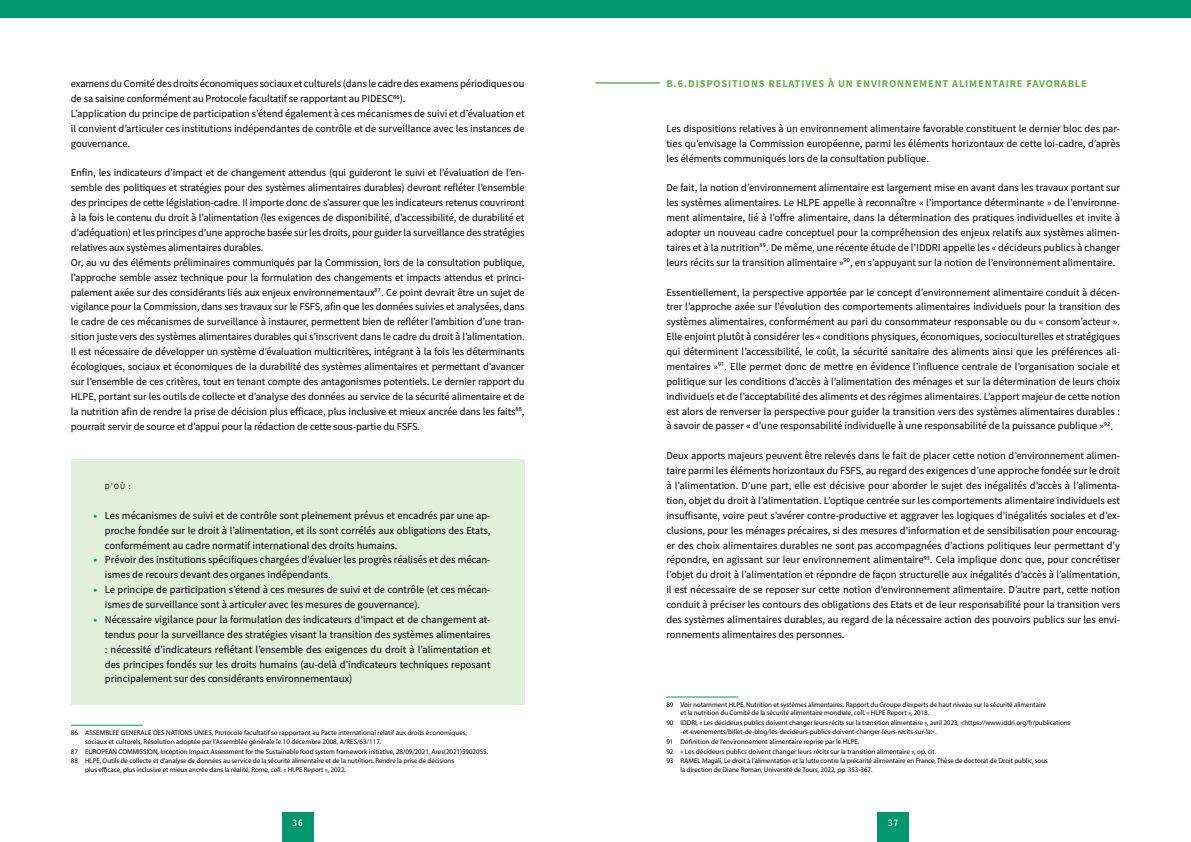
<style>
.page{position:relative;width:1191px;height:842px;background:#fff}
.page>*{position:absolute;margin:0;border:0;box-sizing:border-box;transform-origin:0 0}
.t1{font:10.5px/14.9px "Fiantext";letter-spacing:-.01em;color:#000;text-align:justify}
.t2{font:700 10.5px "Fiantext";letter-spacing:.08em;color:#63b545}
.t3{font:9.9px "Fiantext";color:#fff;scale:.91 1}
.t4{font:8px "Fiantext";color:#000}
.t5{font:7px/8.4px "Myriad Pro";letter-spacing:-.01em;color:#000}
.s1{font-weight:700;color:#00966e}
</style>
<div class="page">
<div style="left:282px;top:812px;width:31px;height:30px;background:#00966e"></div>
<div style="left:877px;top:812px;width:31px;height:30px;background:#00966e"></div>
<div style="left:0;top:0;width:1191px;height:18px;background:#00966e"></div>
<div style="left:71px;top:459px;width:453px;height:245px;background:#e0f0da"></div>
<hr style="left:71px;top:725px;width:72px;height:1px;background:#00966e">
<hr style="left:666px;top:696px;width:72px;height:1px;background:#00966e">
<hr style="left:595px;top:82px;width:65px;height:2px;background:#63b545">
<p class="t1" style="left:71px;top:76px;width:455px;text-align:left">examens du Comité des droits économiques sociaux et culturels (dans le cadre des examens périodiques ou de sa saisine conformément au Protocole facultatif se rapportant au PIDESC<sup>86</sup>).<br>L’application du principe de participation s’étend également à ces mécanismes de suivi et d’évaluation et il convient d’articuler ces institutions indépendantes de contrôle et de surveillance avec les instances de gouvernance.</p>
<p class="t1" style="left:71px;top:165px;width:455px;text-align:left">Enfin, les indicateurs d’impact et de changement attendus (qui guideront le suivi et l’évaluation de l’en&shy;semble des politiques et stratégies pour des systèmes alimentaires durables) devront refléter l’ensemble des principes de cette législation-cadre. Il importe donc de s’assurer que les indicateurs retenus couvriront à la fois le contenu du droit à l’alimentation (les exigences de disponibilité, d’accessibilité, de durabilité et d’adéquation) et les principes d’une approche basée sur les droits, pour guider la surveillance des stratégies relatives aux systèmes alimentaires durables.<br>Or, au vu des éléments préliminaires communiqués par la Commission, lors de la consultation publique, l’approche semble assez technique pour la formulation des changements et impacts attendus et princi&shy;palement axée sur des considérants liés aux enjeux environnementaux<sup>87</sup>. Ce point devrait être un sujet de vigilance pour la Commission, dans ses travaux sur le FSFS, afin que les données suivies et analysées, dans le cadre de ces mécanismes de surveillance à instaurer, permettent bien de refléter l’ambition d’une tran&shy;sition juste vers des systèmes alimentaires durables qui s’inscrivent dans le cadre du droit à l’alimentation.<br>Il est nécessaire de développer un système d’évaluation multicritères, intégrant à la fois les déterminants écologiques, sociaux et économiques de la durabilité des systèmes alimentaires et permettant d’avancer sur l’ensemble de ces critères, tout en tenant compte des antagonismes potentiels. Le dernier rapport du HLPE, portant sur les outils de collecte et d’analyse des données au service de la sécurité alimentaire et de la nutrition afin de rendre la prise de décision plus efficace, plus inclusive et mieux ancrée dans les faits<sup>88</sup>, pourrait servir de source et d’appui pour la rédaction de cette sous-partie du FSFS.</p>
<p class="t4" style="left:105px;top:481px;width:27px">D’OÙ :</p>
<p class="t1" style="left:105px;top:508px;width:387px;text-indent:-11px"><span class="s1">•</span> Les mécanismes de suivi et de contrôle sont pleinement prévus et encadrés par une ap&shy;proche fondée sur le droit à l’alimentation, et ils sont corrélés aux obligations des Etats, conformément au cadre normatif international des droits humains.</p>
<p class="t1" style="left:105px;top:552px;width:387px;text-indent:-11px"><span class="s1">•</span> Prévoir des institutions spécifiques chargées d’évaluer les progrès réalisés et des mécan&shy;ismes de recours devant des organes indépendants.</p>
<p class="t1" style="left:105px;top:582px;width:387px;text-indent:-11px"><span class="s1">•</span> Le principe de participation s’étend à ces mesures de suivi et de contrôle (et ces mécan&shy;ismes de surveillance sont à articuler avec les mesures de gouvernance).</p>
<p class="t1" style="left:105px;top:612px;width:387px;text-indent:-11px"><span class="s1">•</span> Nécessaire vigilance pour la formulation des indicateurs d’impact et de changement at&shy;tendus pour la surveillance des stratégies visant la transition des systèmes alimentaires : nécessité d’indicateurs reflétant l’ensemble des exigences du droit à l’alimentation et des principes fondés sur les droits humains (au-delà d’indicateurs techniques reposant principalement sur des considérants environnementaux)</p>
<p class="t5" style="left:85px;top:728px;width:383px;text-indent:-14px">86 ASSEMBLEE GENERALE DES NATIONS UNIES, Protocole facultatif se rapportant au Pacte international relatif aux droits économiques, sociaux et culturels, Résolution adoptée par l’Assemblée générale le 10 décembre 2008, A/RES/63/117.</p>
<p class="t5" style="left:71px;top:746px;width:419px;line-height:9.9px">87 EUROPEAN COMMISSION, Inception Impact Assessment for the Sustainable food system framework initiative, 28/09/2021, Ares(2021)5902055.<br>88 HLPE, Outils de collecte et d’analyse de données au service de la sécurité alimentaire et de la nutrition. Rendre la prise de décisions</p>
<p class="t5" style="left:85px;top:765px;width:262px">plus efficace, plus inclusive et mieux ancrée dans la réalité, Rome, coll. « HLPE Report », 2022.</p>
<p class="t2" style="left:666px;top:77px;width:422px">B.6.DISPOSITIONS RELATIVES À UN ENVIRONNEMENT ALIMENTAIRE FAVORABLE</p>
<p class="t1" style="left:666px;top:121px;width:455px">Les dispositions relatives à un environnement alimentaire favorable constituent le dernier bloc des par&shy;ties qu’envisage la Commission européenne, parmi les éléments horizontaux de cette loi-cadre, d’après les éléments communiqués lors de la consultation publique.</p>
<p class="t1" style="left:666px;top:180px;width:455px">De fait, la notion d’environnement alimentaire est largement mise en avant dans les travaux portant sur les systèmes alimentaires. Le HLPE appelle à reconnaître « l’importance déterminante » de l’environne&shy;ment alimentaire, lié à l’offre alimentaire, dans la détermination des pratiques individuelles et invite à adopter un nouveau cadre conceptuel pour la compréhension des enjeux relatifs aux systèmes alimen&shy;taires et à la nutrition<sup>89</sup>. De même, une récente étude de l’IDDRI appelle les « décideurs publics à changer leurs récits sur la transition alimentaire »<sup>90</sup>, en s’appuyant sur la notion de l’environnement alimentaire.</p>
<p class="t1" style="left:666px;top:285px;width:455px">Essentiellement, la perspective apportée par le concept d’environnement alimentaire conduit à décen&shy;trer l’approche axée sur l’évolution des comportements alimentaires individuels pour la transition des systèmes alimentaires, conformément au pari du consommateur responsable ou du « consom’acteur ».<br>Elle enjoint plutôt à considérer les « conditions physiques, économiques, socioculturelles et stratégiques qui déterminent l’accessibilité, le coût, la sécurité sanitaire des aliments ainsi que les préférences ali&shy;mentaires »<sup>91</sup>. Elle permet donc de mettre en évidence l’influence centrale de l’organisation sociale et politique sur les conditions d’accès à l’alimentation des ménages et sur la détermination de leurs choix individuels et de l’acceptabilité des aliments et des régimes alimentaires. L’apport majeur de cette notion est alors de renverser la perspective pour guider la transition vers des systèmes alimentaires durables : à savoir de passer « d’une responsabilité individuelle à une responsabilité de la puissance publique »<sup>92</sup>.</p>
<p class="t1" style="left:666px;top:448px;width:455px">Deux apports majeurs peuvent être relevés dans le fait de placer cette notion d’environnement alimen&shy;taire parmi les éléments horizontaux du FSFS, au regard des exigences d’une approche fondée sur le droit à l’alimentation. D’une part, elle est décisive pour aborder le sujet des inégalités d’accès à l’alimenta&shy;tion, objet du droit à l’alimentation. L’optique centrée sur les comportements alimentaire individuels est insuffisante, voire peut s’avérer contre-productive et aggraver les logiques d’inégalités sociales et d’ex&shy;clusions, pour les ménages précaires, si des mesures d’information et de sensibilisation pour encourag&shy;er des choix alimentaires durables ne sont pas accompagnées d’actions politiques leur permettant d’y répondre, en agissant sur leur environnement alimentaire<sup>93</sup>. Cela implique donc que, pour concrétiser l’objet du droit à l’alimentation et répondre de façon structurelle aux inégalités d’accès à l’alimentation, il est nécessaire de se reposer sur cette notion d’environnement alimentaire. D’autre part, cette notion conduit à préciser les contours des obligations des Etats et de leur responsabilité pour la transition vers des systèmes alimentaires durables, au regard de la nécessaire action des pouvoirs publics sur les envi&shy;ronnements alimentaires des personnes.</p>
<p class="t5" style="left:680px;top:700px;width:367px;text-indent:-14px">89 Voir notamment HLPE, Nutrition et systèmes alimentaires. Rapport du Groupe d’experts de haut niveau sur la sécurité alimentaire et la nutrition du Comité de la sécurité alimentaire mondiale, coll. « HLPE Report », 2018.</p>
<p class="t5" style="left:680px;top:719px;width:391px;text-indent:-14px">90 IDDRI, « Les décideurs publics doivent changer leurs récits sur la transition alimentaire », avril 2023, &lt;https://www.iddri.org/fr/publications -et-evenements/billet-de-blog/les-decideurs-publics-doivent-changer-leurs-recits-sur-la&gt;.</p>
<p class="t5" style="left:666px;top:736px;width:383px;line-height:9.9px">91 Définition de l’environnement alimentaire reprise par le HLPE.<br>92 « Les décideurs publics doivent changer leurs récits sur la transition alimentaire », op. cit.<br>93 RAMEL Magali, Le droit à l’alimentation et la lutte contre la précarité alimentaire en France, Thèse de doctorat de Droit public, sous</p>
<p class="t5" style="left:680px;top:765px;width:193px">la direction de Diane Roman, Université de Tours, 2022, pp. 353-367.</p>
<p class="t3" style="left:292px;top:816px;width:13px">36</p>
<p class="t3" style="left:888px;top:817px;width:12px">37</p>
</div>
